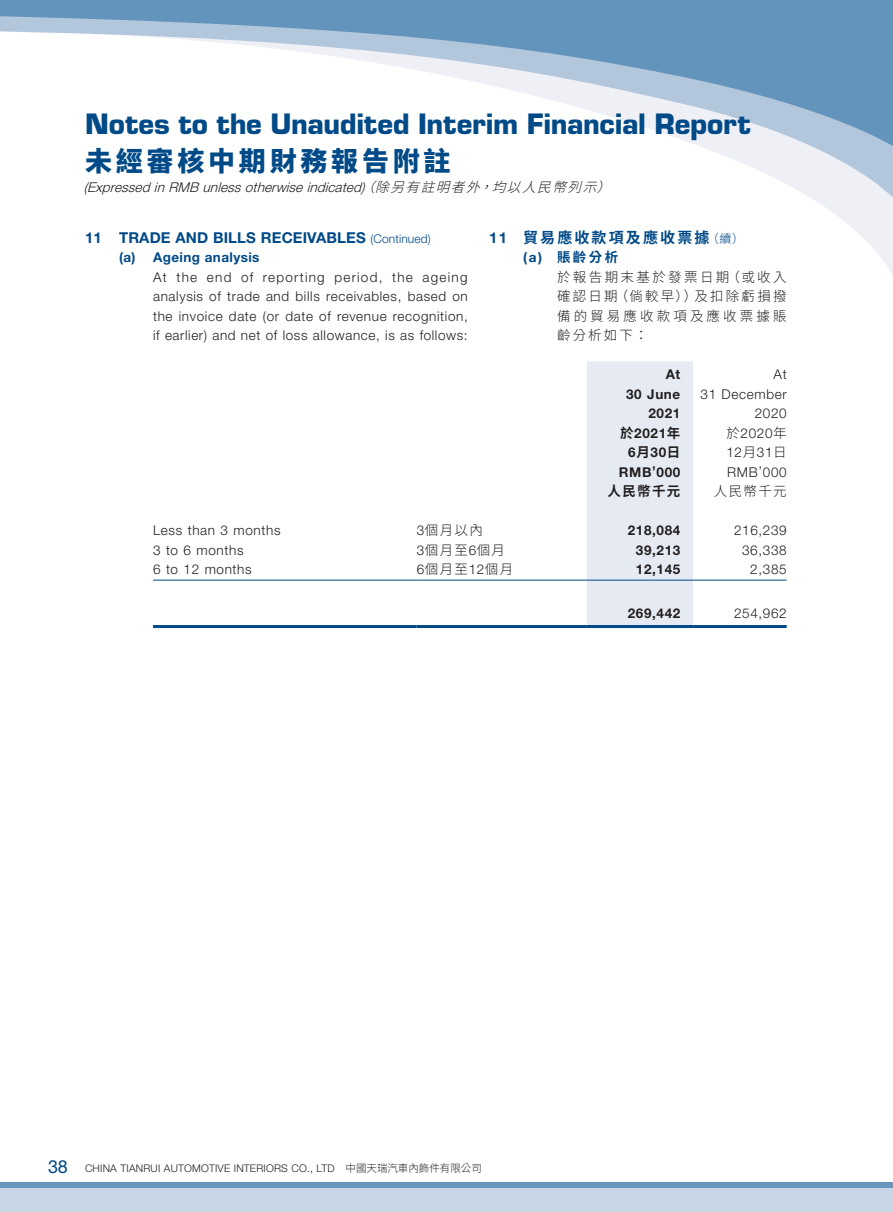
<style>
.page{position:relative;width:893px;height:1212px;background:#fff}
.page>*{position:absolute;margin:0;border:0;box-sizing:border-box;transform-origin:0 0}
.t1{font:900 30.75px "Eurostile";letter-spacing:-.005em;color:#004a87}
.t2{font:800 27px "Source Han Sans TC";letter-spacing:.14em;color:#004a87}
.Heading_1{font:700 15px "Helvetica Neue LT Std";letter-spacing:.01em;color:#004a87}
.C_Heading_1{font:700 15px "Source Han Sans TC";letter-spacing:.145em;color:#004a87}
.Body_Text{font:300 13.5px/19.5px "Helvetica Neue LT Std";letter-spacing:.05em;color:#231f20;text-align:justify}
.t3{font:italic 300 13.5px "Helvetica Neue LT Std";color:#231f20}
.Body_Text-2{font:700 13.5px "Helvetica Neue LT Std";letter-spacing:.05em;color:#231f20}
.C_Body_Text{font:300 13.5px/19.5px "Source Han Sans TC";letter-spacing:.175em;color:#231f20;text-align:justify}
.Body_Text-3{font:300 13.5px "Source Han Sans TC";letter-spacing:.1em;color:#231f20}
.Heading_2{font:700 13.5px "Helvetica Neue LT Std";letter-spacing:.03em;color:#004a87}
.C_Heading_2{font:700 13.5px "Source Han Sans TC";color:#004a87}
.Body_Text-4{font:700 13.5px "Source Han Sans TC";letter-spacing:.1em;color:#231f20}
.t4{font:300 10.5px "Helvetica Neue LT Std";letter-spacing:.02em;color:#231f20}
.s1{font-family:"Source Han Sans TC"}
.s2{font-weight:300;font-size:12px}
.s3{font-family:"Helvetica Neue LT Std"}
.s4{font-weight:400;font-size:18px;color:#004a87}
</style>
<div class="page">
<svg style="left:812px;top:198px;width:81px;height:78px"></svg>
<svg style="left:703px;top:147px;width:190px;height:51px;fill:#eef0f6"></svg>
<svg style="left:0;top:0;width:893px;height:147px"></svg>
<div style="left:0;top:1182px;width:893px;height:30px;background:#6696bd"></div>
<div style="left:0;top:1188px;width:893px;height:24px;background:#c7d6e6"></div>
<div style="left:587px;top:361px;width:106px;height:264px;background:#e6ebf3"></div>
<hr style="left:153px;top:580px;width:264px;height:1px;background:#004a87">
<hr style="left:417px;top:580px;width:170px;height:1px;background:#004a87">
<hr style="left:587px;top:580px;width:106px;height:1px;background:#004a87">
<hr style="left:693px;top:580px;width:94px;height:1px;background:#004a87">
<hr style="left:153px;top:625px;width:264px;height:3px;background:#004a87">
<hr style="left:417px;top:625px;width:170px;height:3px;background:#004a87">
<hr style="left:587px;top:625px;width:106px;height:3px;background:#004a87">
<hr style="left:693px;top:625px;width:94px;height:3px;background:#004a87">
<h1 class="t1" style="left:85px;top:102px;width:667px">Notes to the Unaudited Interim Financial Report</h1>
<h2 class="t2" style="left:85px;top:145px;width:367px">未經審核中期財務報告附註</h2>
<p class="t3" style="left:84px;top:179px;width:538px">(Expressed inRMB unlessotherwiseindicated)<span class="s1">（除另有註明者外，均以人民幣列示）</span></p>
<p class="Heading_1" style="left:85px;top:228px;width:347px">11 TRADE AND BILLS RECEIVABLES <span class="s2">(Continued)</span></p>
<p class="Heading_2" style="left:119px;top:249px;width:142px">(a) Ageing analysis</p>
<p class="Body_Text" style="left:153px;top:267px;width:316px">At the end of reporting period, the ageing analysis of trade and bills receivables, based on the invoice date (or date of revenue recognition, if earlier) and net of loss allowance, is as follows:</p>
<p class="C_Heading_1" style="left:489px;top:229px;width:257px"><span class="s3">11</span> 貿易應收款項及應收票據<span class="s2">（續）</span></p>
<p class="C_Heading_2" style="left:523px;top:250px;width:97px"><span class="s3">(a)</span> 賬齡分析</p>
<p class="C_Body_Text" style="left:557px;top:267px;width:231px">於報告期末基於發票日期（或收入確認日期（倘較早））及扣除虧損撥備的貿易應收款項及應收票據賬齡分析如下：</p>
<p class="Body_Text-2" style="left:666px;top:366px;width:16px">At</p>
<p class="Body_Text" style="left:773px;top:364px;width:15px">At</p>
<p class="Body_Text-2" style="left:626px;top:386px;width:56px">30 June</p>
<p class="Body_Text" style="left:701px;top:384px;width:88px">31 December</p>
<p class="Body_Text-2" style="left:648px;top:405px;width:33px">2021</p>
<p class="Body_Text" style="left:755px;top:403px;width:33px">2020</p>
<p class="Body_Text-2" style="left:620px;top:425px;width:62px"><span class="s1">於</span>2021<span class="s1">年</span></p>
<p class="Body_Text" style="left:726px;top:423px;width:62px"><span class="s1">於</span>2020<span class="s1">年</span></p>
<p class="Body_Text-2" style="left:628px;top:444px;width:54px">6<span class="s1">月</span>30<span class="s1">日</span></p>
<p class="Body_Text" style="left:726px;top:442px;width:62px">12<span class="s1">月</span>31<span class="s1">日</span></p>
<p class="Body_Text-2" style="left:619px;top:464px;width:63px">RMB’000</p>
<p class="Body_Text" style="left:727px;top:462px;width:61px">RMB’000</p>
<p class="Body_Text-4" style="left:608px;top:484px;width:74px">人民幣千元</p>
<p class="Body_Text-3" style="left:714px;top:484px;width:74px">人民幣千元</p>
<p class="Body_Text" style="left:153px;top:520px;width:129px">Less than 3 months</p>
<p class="Body_Text-3" style="left:417px;top:523px;width:68px"><span class="s3">3</span>個月以內</p>
<p class="Body_Text-2" style="left:628px;top:522px;width:54px">218,084</p>
<p class="Body_Text" style="left:734px;top:520px;width:54px">216,239</p>
<p class="Body_Text" style="left:153px;top:540px;width:92px">3 to 6 months</p>
<p class="Body_Text-3" style="left:417px;top:542px;width:90px"><span class="s3">3</span>個月至<span class="s3">6</span>個月</p>
<p class="Body_Text-2" style="left:636px;top:542px;width:46px">39,213</p>
<p class="Body_Text" style="left:742px;top:540px;width:46px">36,338</p>
<p class="Body_Text" style="left:153px;top:559px;width:100px">6 to 12 months</p>
<p class="Body_Text-3" style="left:417px;top:562px;width:98px"><span class="s3">6</span>個月至<span class="s3">12</span>個月</p>
<p class="Body_Text-2" style="left:636px;top:561px;width:46px">12,145</p>
<p class="Body_Text" style="left:750px;top:559px;width:38px">2,385</p>
<p class="Body_Text-2" style="left:628px;top:605px;width:54px">269,442</p>
<p class="Body_Text" style="left:734px;top:603px;width:54px">254,962</p>
<p class="t4" style="left:48px;top:1162px;width:435px"><span class="s4">38</span> CHINA TIANRUI AUTOMOTIVE INTERIORS CO., LTD<span class="s1">　中國天瑞汽車內飾件有限公司</span></p>
</div>
